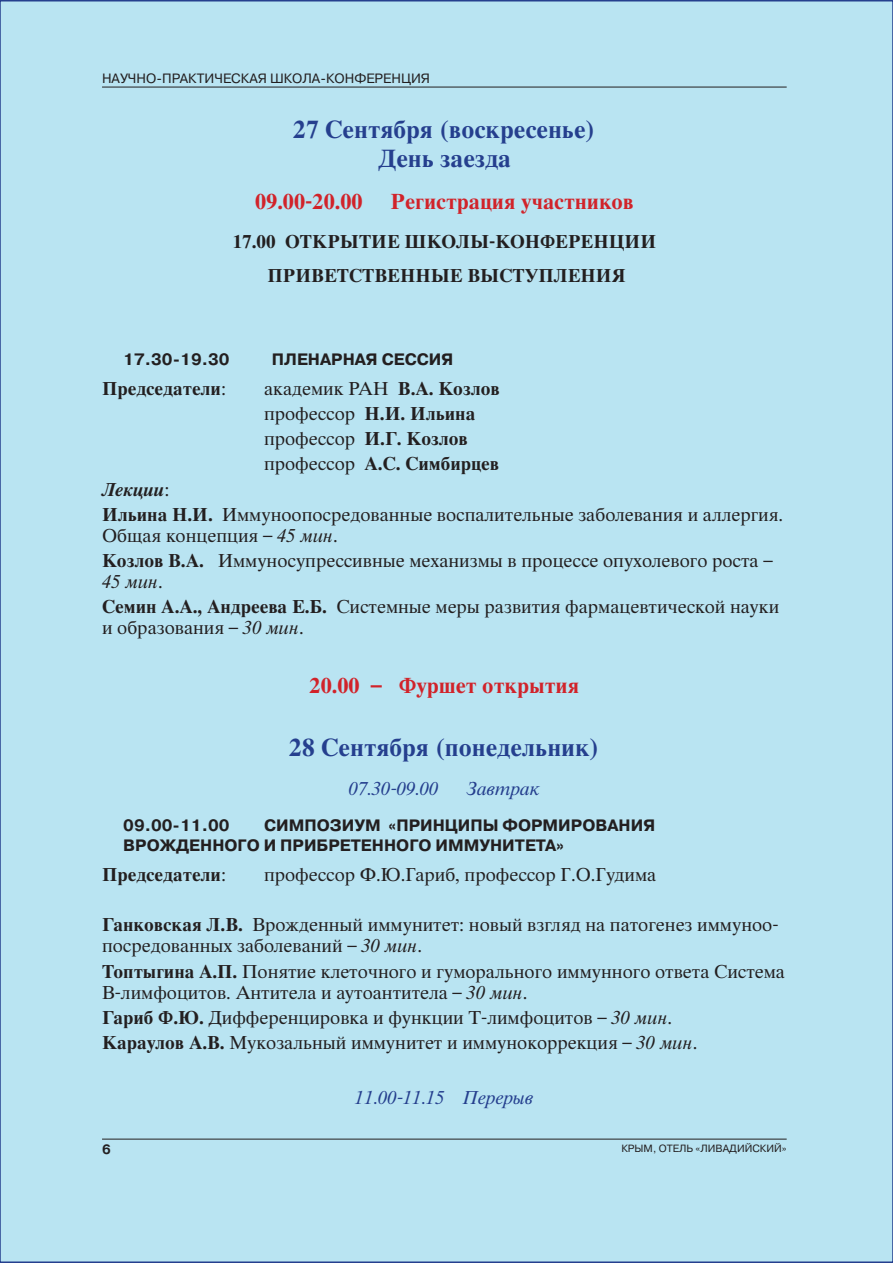
<style>
.page{position:relative;width:893px;height:1263px;background:#fff}
.page>*{position:absolute;margin:0;border:0;box-sizing:border-box;transform-origin:0 0}
.t1{font:700 24px/28.8px "Thames C";color:#253f8e;text-align:center}
.t2{font:700 21px "Thames C";color:#d1232a}
.t3{font:18px/25.2px "Thames C";color:#231f20}
.t4{font:700 18px/25.2px "Thames C";color:#231f20}
.t5{font:italic 18px "Thames C";color:#253f8e}
.t6{font:700 16.5px/19.8px "Pragmatica C";letter-spacing:.1em;color:#231f20}
.t7{font:700 16.5px "Pragmatica C";letter-spacing:.065em;color:#231f20}
.t8{font:13.5px "Pragmatica C";color:#231f20}
.t9{font:700 13.5px "Pragmatica C";color:#231f20}
.t10{font:10.5px "Pragmatica C";color:#231f20}
.s1{font-weight:400}
.s2{font-weight:700;font-style:italic}
.s3{font-weight:700}
.s4{font-style:italic}
</style>
<div class="page">
<div style="left:0;top:0;width:893px;height:1263px;background:#b9e4f2;border:2px solid #253f8e"></div>
<hr style="left:102px;top:1139px;width:685px;height:1px;background:#231f20">
<hr style="left:102px;top:87px;width:685px;height:1px;background:#231f20">
<p class="t8" style="left:102px;top:71px;width:330px">Научно-практическая школа-конферен ция</p>
<h1 class="t1" style="left:293px;top:115px;width:304px">27 Сентября (воскресенье)<br>День заезда</h1>
<p class="t2" style="left:255px;top:189px;width:109px">09.00-20.00</p>
<p class="t2" style="left:390px;top:189px;width:245px">Регистрация участников</p>
<p class="t4" style="left:233px;top:229px;width:68px">17.00 ОТКРЫТИЕ</p>
<p class="t4" style="left:405px;top:229px;width:18px">ШКОЛЫ</p>
<p class="t4" style="left:268px;top:224px;width:355px;line-height:34.3px;text-indent:222px">-КОНФЕРЕНЦИИ<br>Приветственные выступления</p>
<p class="t7" style="left:123px;top:350px;width:108px">17.30-19.30</p>
<p class="t7" style="left:272px;top:350px;width:183px">Пленарная сессия</p>
<p class="t4" style="left:102px;top:376px;width:126px">Председатели<span class="s1">:</span></p>
<p class="t4" style="left:264px;top:376px;width:237px"><span class="s1">академик РАН</span> В.А. Козлов <span class="s1">профессор</span> Н.И. Ильина <span class="s1">профессор</span> И.Г. Козлов <span class="s1">профессор</span> А.С. Симбирцев</p>
<p class="t3" style="left:102px;top:477px;width:683px"><span class="s2">Лекции</span>:<br><span class="s3">Ильина Н.И.</span> Иммуноопосредованные воспалительные заболевания и аллергия.</p>
<p class="t3" style="left:102px;top:523px;width:672px">Общая концепция – <span class="s4">45 мин</span>.<br><span class="s3">Козлов В.А.</span> Иммуносупрессивные механизмы в процессе опухолевого роста –</p>
<p class="t3" style="left:102px;top:569px;width:679px"><span class="s4">45 мин</span>.<br><span class="s3">Семин А.А., Андреева Е.Б.</span> Системные меры развития фармацевтической науки</p>
<p class="t3" style="left:102px;top:616px;width:203px">и образования – <span class="s4">30 мин</span>.</p>
<p class="t2" style="left:310px;top:673px;width:271px">20.00 – Фуршет открытия</p>
<h1 class="t1" style="left:289px;top:733px;width:312px">28 Сентября (понедельник)</h1>
<p class="t5" style="left:349px;top:777px;width:91px">07.30-09.00</p>
<p class="t5" style="left:467px;top:777px;width:75px">Завтрак</p>
<p class="t6" style="left:123px;top:816px;width:533px;text-indent:141px">Симпозиум «принципы формирования врожденного и прибретенного иммунитета»</p>
<p class="t4" style="left:102px;top:862px;width:126px">Председатели<span class="s1">:</span></p>
<p class="t3" style="left:264px;top:862px;width:394px">профессор Ф.Ю.Гариб, профессор Г.О.Гудима</p>
<p class="t3" style="left:102px;top:915px;width:678px;line-height:21px"><span class="s3">Ганковская Л.В.</span> Врожденный иммунитет: новый взгляд на патогенез иммуноо&shy;посредованных заболеваний – <span class="s4">30 мин</span>.</p>
<p class="t3" style="left:102px;top:961px;width:684px;line-height:21px"><span class="s3">Топтыгина А.П.</span> Понятие клеточного и гуморального иммунного ответа Система<br>В-лимфоцитов. Антитела и аутоантитела – <span class="s4">30 мин</span>.</p>
<p class="t3" style="left:102px;top:1005px;width:597px"><span class="s3">Гариб Ф.Ю.</span> Дифференцировка и функции Т-лимфоцитов – <span class="s4">30 мин</span>.<br><span class="s3">Караулов А.В.</span> Мукозальный иммунитет и иммунокоррекция – <span class="s4">30 мин</span>.</p>
<p class="t5" style="left:355px;top:1087px;width:180px">11.00-11.15 Перерыв</p>
<p class="t7" style="left:123px;top:816px;width:108px">09.00-11.00</p>
<p class="t9" style="left:102px;top:1142px;width:10px">6</p>
<p class="t10" style="left:621px;top:1142px;width:167px">Крым, отель «Ливадийский»</p>
</div>
